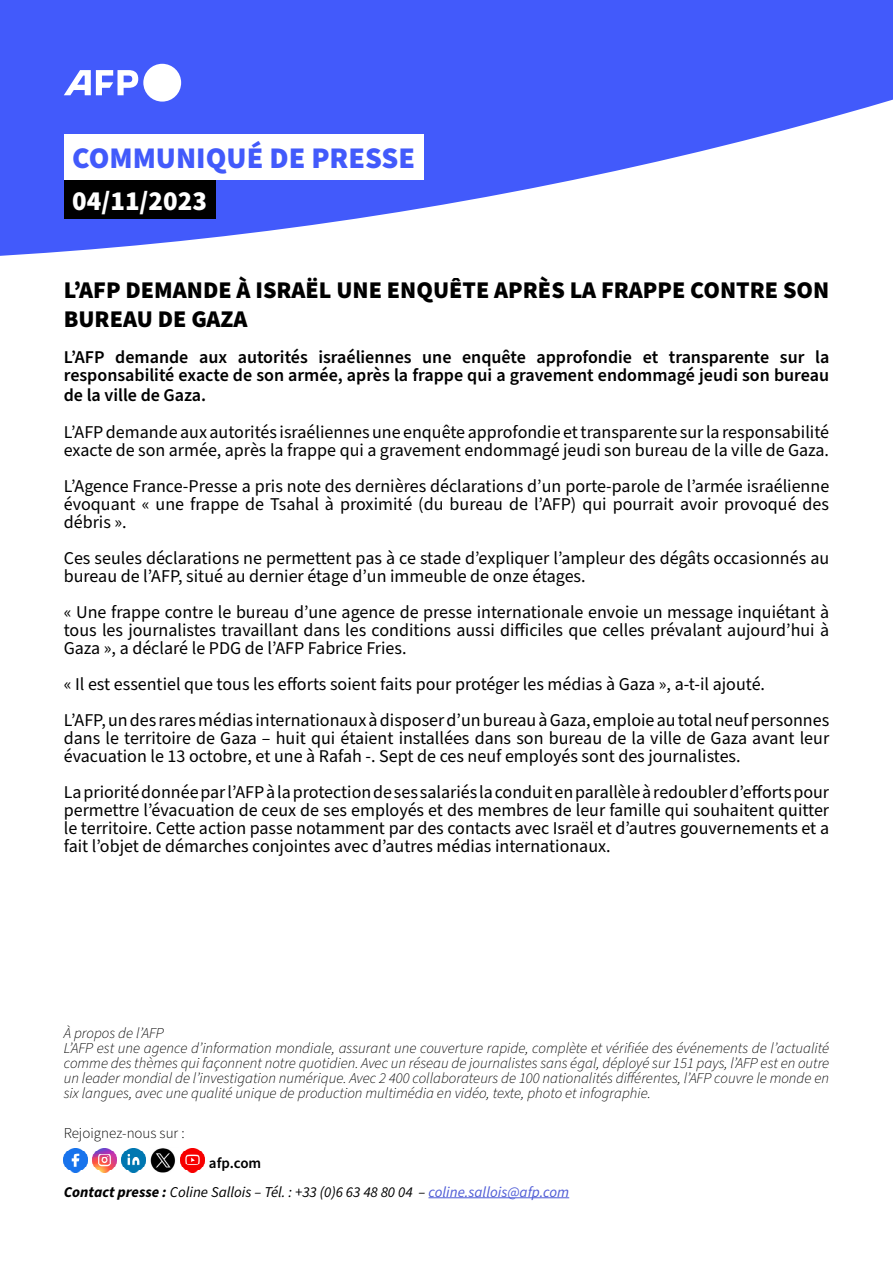
<style>
.page{position:relative;width:893px;height:1263px;background:#fff}
.page>*{position:absolute;margin:0;border:0;box-sizing:border-box;transform-origin:0 0}
.Communiqué{font:900 30px "Source Sans Pro";color:#425afb}
.Date{font:900 27px "Source Sans Pro";color:#fff}
.Titre{font:900 24px/28.8px "Source Sans Pro";color:#000}
.Corps{font:18px/18px "Source Sans Pro";color:#000;text-align:justify}
.Chapeau{font:600 18px/18px "Source Sans Pro";color:#000}
.t1{font:italic 300 15px/15px "Source Sans Pro";color:#000;text-align:justify}
.Footer_Bis{font:italic 15px "Source Sans Pro";color:#000}
.Footer_Bis-2{font:300 15px "Source Sans Pro";color:#000}
.t2{font:600 15px "Source Sans Pro";color:#000}
.s1{font-weight:700}
.s2{color:#4f5cd6}
</style>
<div class="page">
<svg style="left:0;top:0;width:893px;height:256px;fill:#425afb"></svg>
<div style="left:64px;top:174px;width:151px;height:45px;background:#000"></div>
<div style="left:64px;top:134px;width:360px;height:46px;background:#fff"></div>
<svg style="left:64px;top:64px;width:117px;height:38px"></svg>
<img style="left:64px;top:1148px;width:24px;height:23px">
<img style="left:122px;top:1148px;width:24px;height:23px">
<img style="left:93px;top:1148px;width:24px;height:23px">
<svg style="left:71px;top:1171px;width:67px;height:1px"></svg>
<img style="left:180px;top:1148px;width:24px;height:23px">
<hr style="left:428px;top:1197px;width:141px;height:1px;background:#4f5cd6">
<img style="left:150px;top:1148px;width:26px;height:24px">
<p class="Communiqué" style="left:72px;top:137px;width:344px">COMMUNIQUÉ DE PRESSE</p>
<p class="Date" style="left:72px;top:182px;width:136px">04/11/2023</p>
<p class="Titre" style="left:64px;top:276px;width:767px">L’AFP DEMANDE À ISRAËL UNE ENQUÊTE APRÈS LA FRAPPE CONTRE SON<br>BUREAU DE GAZA</p>
<p class="Chapeau" style="left:64px;top:349px;width:767px">L’AFP demande aux autorités israéliennes une enquête approfondie et transparente sur la responsabilité exacte de son armée, après la frappe qui a gravement endommagé jeudi son bureau</p>
<p class="Chapeau" style="left:64px;top:387px;width:144px">de la ville de Gaza.</p>
<p class="Corps" style="left:64px;top:423px;width:767px">L’AFP demande aux autorités israéliennes une enquête approfondie et transparente sur la responsabilité exacte de son armée, après la frappe qui a gravement endommagé jeudi son bureau de la ville de Gaza.</p>
<p class="Corps" style="left:64px;top:477px;width:767px">L’Agence France-Presse a pris note des dernières déclarations d’un porte-parole de l’armée israélienne évoquant « une frappe de Tsahal à proximité (du bureau de l’AFP) qui pourrait avoir provoqué des débris ».</p>
<p class="Corps" style="left:64px;top:549px;width:767px">Ces seules déclarations ne permettent pas à ce stade d’expliquer l’ampleur des dégâts occasionnés au bureau de l’AFP, situé au dernier étage d’un immeuble de onze étages.</p>
<p class="Corps" style="left:64px;top:603px;width:767px">« Une frappe contre le bureau d’une agence de presse internationale envoie un message inquiétant à tous les journalistes travaillant dans les conditions aussi difficiles que celles prévalant aujourd’hui à Gaza », a déclaré le PDG de l’AFP Fabrice Fries.</p>
<p class="Corps" style="left:64px;top:675px;width:703px">« Il est essentiel que tous les efforts soient faits pour protéger les médias à Gaza », a-t-il ajouté.</p>
<p class="Corps" style="left:64px;top:711px;width:767px">L’AFP, un des rares médias internationaux à disposer d’un bureau à Gaza, emploie au total neuf personnes dans le territoire de Gaza – huit qui étaient installées dans son bureau de la ville de Gaza avant leur évacuation le 13 octobre, et une à Rafah -. Sept de ces neuf employés sont des journalistes.</p>
<p class="Corps" style="left:64px;top:783px;width:767px">La priorité donnée par l’AFP à la protection de ses salariés la conduit en parallèle à redoubler d’efforts pour permettre l’évacuation de ceux de ses employés et des membres de leur famille qui souhaitent quitter le territoire. Cette action passe notamment par des contacts avec Israël et d’autres gouvernements et a fait l’objet de démarches conjointes avec d’autres médias internationaux.</p>
<p class="t1" style="left:64px;top:1025px;width:102px">À propos de l’AFP</p>
<p class="t1" style="left:64px;top:1040px;width:767px">L’AFP est une agence d’information mondiale, assurant une couverture rapide, complète et vérifiée des événements de l’actualité comme des thèmes qui façonnent notre quotidien. Avec un réseau de journalistes sans égal, déployé sur 151 pays, l’AFP est en outre un leader mondial de l’investigation numérique. Avec 2 400 collaborateurs de 100 nationalités différentes, l’AFP couvre le monde en six langues, avec une qualité unique de production multimédia en vidéo, texte, photo et infographie.</p>
<p class="Footer_Bis-2" style="left:64px;top:1123px;width:122px">Rejoignez-nous sur :</p>
<p class="t2" style="left:209px;top:1153px;width:54px">afp.com</p>
<p class="Footer_Bis" style="left:64px;top:1182px;width:507px"><span class="s1">Contact presse :</span> Coline Sallois – Tél. : +33 (0)6 63 48 80 04 – <span class="s2">coline.sallois@afp.com</span></p>
</div>
